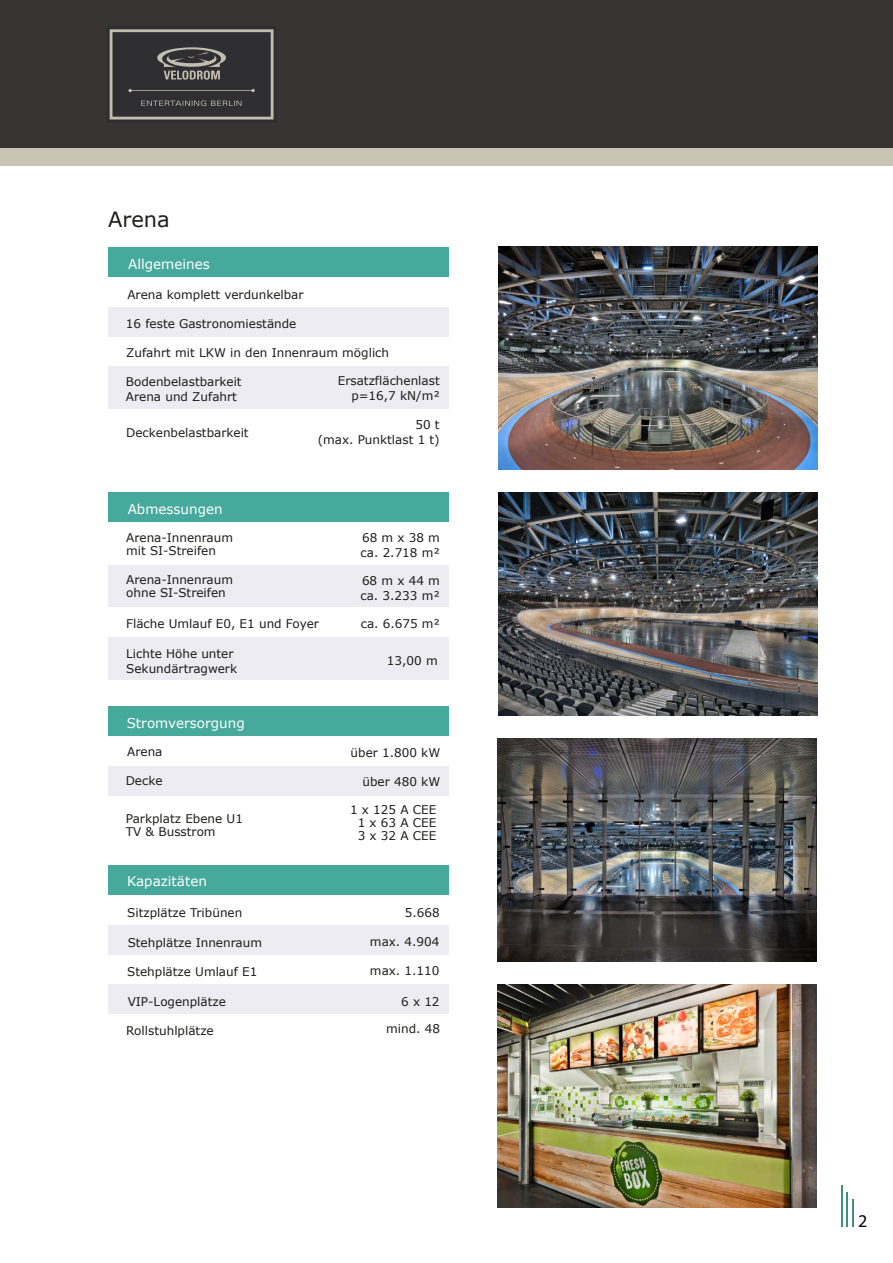
<style>
.page{position:relative;width:893px;height:1263px;background:#fff}
.page>*{position:absolute;margin:0;border:0;box-sizing:border-box;transform-origin:0 0}
.t1{font:21px "Verdana";color:#1d1d1b}
.t2{font:18px "Myriad Pro";color:#000}
.t3{font:13.5px "Verdana";color:#fff}
.t4{font:12px/15px "Verdana";color:#1d1d1b}
</style>
<div class="page">
<div style="left:108px;top:247px;width:340px;height:30px;background:#46a99b"></div>
<div style="left:108px;top:307px;width:340px;height:30px;background:#ececf2"></div>
<div style="left:108px;top:366px;width:340px;height:43px;background:#ececf2"></div>
<div style="left:108px;top:492px;width:340px;height:30px;background:#46a99b"></div>
<div style="left:108px;top:565px;width:340px;height:42px;background:#ececf2"></div>
<div style="left:108px;top:637px;width:340px;height:42px;background:#ececf2"></div>
<div style="left:108px;top:707px;width:340px;height:29px;background:#46a99b"></div>
<div style="left:108px;top:766px;width:340px;height:30px;background:#ececf2"></div>
<div style="left:108px;top:925px;width:340px;height:30px;background:#ececf2"></div>
<div style="left:108px;top:865px;width:340px;height:30px;background:#46a99b"></div>
<div style="left:108px;top:984px;width:340px;height:30px;background:#ececf2"></div>
<hr style="left:841px;top:1185px;width:1px;height:42px;background:#408f80">
<hr style="left:847px;top:1192px;width:1px;height:35px;background:#408f80">
<svg style="left:852px;top:1199px;width:1px;height:28px"></svg>
<img style="left:498px;top:247px;width:319px;height:223px">
<img style="left:498px;top:493px;width:319px;height:223px">
<img style="left:497px;top:984px;width:319px;height:223px">
<img style="left:497px;top:738px;width:319px;height:223px">
<div style="left:0;top:0;width:893px;height:149px;background:#393434"></div>
<div style="left:0;top:149px;width:893px;height:17px;background:#cac4b5"></div>
<svg style="left:109px;top:29px;width:165px;height:91px"></svg>
<h1 class="t1" style="left:108px;top:205px;width:63px">Arena</h1>
<p class="t3" style="left:128px;top:254px;width:83px">Allgemeines</p>
<p class="t4" style="left:127px;top:287px;width:178px">Arena komplett verdunkelbar</p>
<p class="t4" style="left:126px;top:316px;width:172px">16 feste Gastronomiestände</p>
<p class="t4" style="left:126px;top:345px;width:264px">Zufahrt mit LKW in den Innenraum möglich</p>
<p class="t4" style="left:126px;top:374px;width:117px">Bodenbelastbarkeit<br>Arena und Zufahrt</p>
<p class="t4" style="left:338px;top:373px;width:104px;text-align:right">Ersatzflächenlast p=16,7 kN/m²</p>
<p class="t4" style="left:126px;top:425px;width:124px">Deckenbelastbarkeit</p>
<p class="t3" style="left:128px;top:499px;width:96px">Abmessungen</p>
<p class="t4" style="left:126px;top:531px;width:108px;line-height:12.8px">Arena-Innenraum mit SI-Streifen</p>
<p class="t4" style="left:126px;top:573px;width:108px;line-height:12.8px">Arena-Innenraum ohne SI-Streifen</p>
<p class="t4" style="left:318px;top:417px;width:124px;text-align:right">50 t<br>(max. Punktlast 1 t)</p>
<p class="t4" style="left:361px;top:530px;width:81px">68 m x 38 m ca. 2.718 m²</p>
<p class="t4" style="left:360px;top:573px;width:81px">68 m x 44 m ca. 3.233 m²</p>
<p class="t4" style="left:126px;top:616px;width:194px">Fläche Umlauf E0, E1 und Foyer</p>
<p class="t4" style="left:361px;top:616px;width:81px">ca. 6.675 m²</p>
<p class="t4" style="left:126px;top:646px;width:113px">Lichte Höhe unter<br>Sekundärtragwerk</p>
<p class="t4" style="left:387px;top:653px;width:52px">13,00 m</p>
<p class="t3" style="left:127px;top:713px;width:120px">Stromversorgung</p>
<p class="t4" style="left:127px;top:744px;width:37px">Arena</p>
<p class="t4" style="left:351px;top:745px;width:91px">über 1.800 kW</p>
<p class="t4" style="left:126px;top:773px;width:38px">Decke</p>
<p class="t4" style="left:363px;top:774px;width:79px">über 480 kW</p>
<p class="t4" style="left:126px;top:812px;width:119px;line-height:12.8px">Parkplatz Ebene U1<br>TV &amp; Busstrom</p>
<p class="t4" style="left:358px;top:803px;width:80px;line-height:12.8px;text-align:justify;text-indent:-8px">1 x 125 A CEE 1 x 63 A CEE 3 x 32 A CEE</p>
<p class="t3" style="left:127px;top:872px;width:81px">Kapazitäten</p>
<p class="t4" style="left:127px;top:905px;width:117px">Sitzplätze Tribünen</p>
<p class="t4" style="left:405px;top:905px;width:36px">5.668</p>
<p class="t4" style="left:128px;top:935px;width:136px">Stehplätze Innenraum</p>
<p class="t4" style="left:370px;top:934px;width:71px">max. 4.904</p>
<p class="t4" style="left:127px;top:964px;width:132px">Stehplätze Umlauf E1</p>
<p class="t4" style="left:370px;top:963px;width:71px">max. 1.110</p>
<p class="t4" style="left:128px;top:994px;width:100px">VIP-Logenplätze</p>
<p class="t4" style="left:401px;top:994px;width:40px">6 x 12</p>
<p class="t4" style="left:126px;top:1023px;width:89px">Rollstuhlplätze</p>
<p class="t4" style="left:386px;top:1021px;width:55px">mind. 48</p>
<h2 class="t2" style="left:858px;top:1210px;width:11px">2</h2>
</div>
